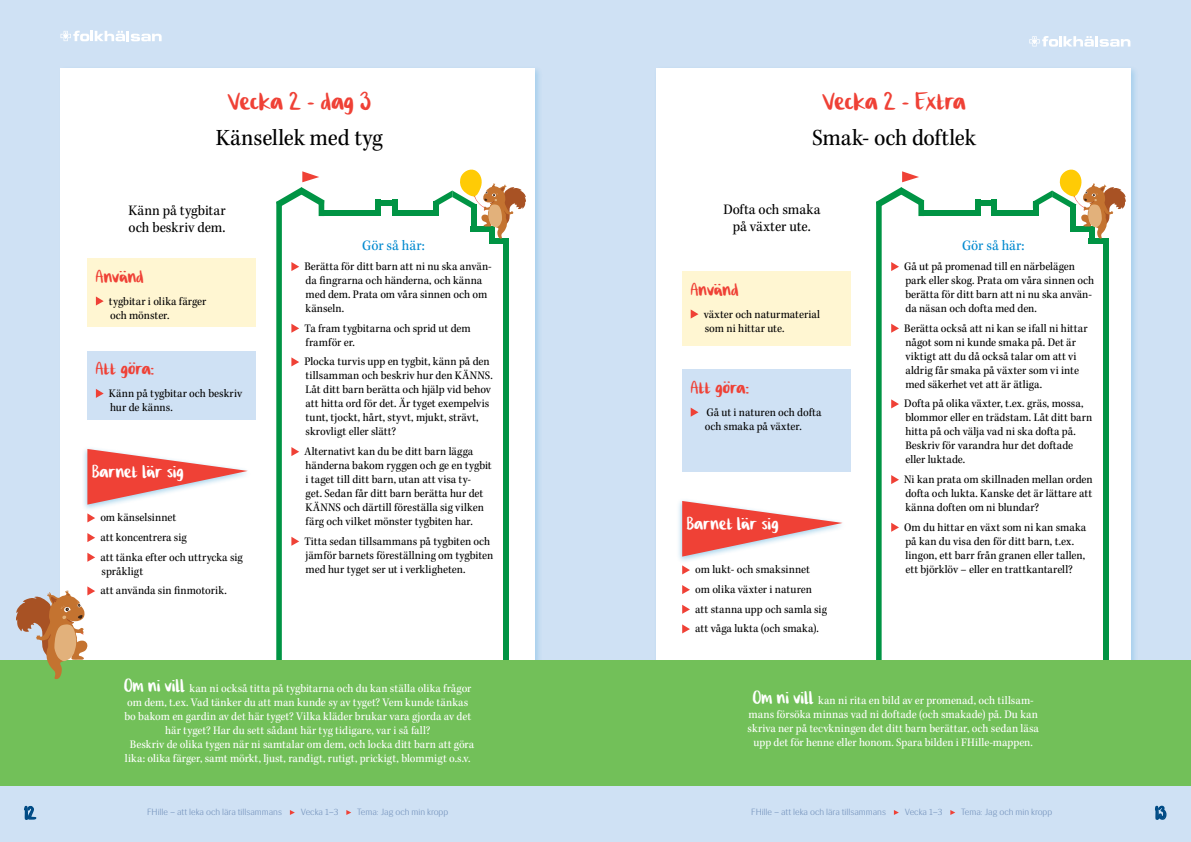
<style>
.page{position:relative;width:1191px;height:842px;background:#fff}
.page>*{position:absolute;margin:0;border:0;box-sizing:border-box;transform-origin:0 0}
.t1{font:32px "Cilla F Hscript";letter-spacing:-.01em;color:#ef4136}
.t2{font:24px "Kepler Std Scn";letter-spacing:-.005em;color:#000}
.t3{font:23px "Cilla F Hscript";color:#ef4136}
.t4{font:23px "Cilla F Hscript";letter-spacing:.005em;color:#fff}
.t5{font:22px "Cilla F Hscript";color:#004b85}
.t6{font:15px/17px "Kepler Std Scn";color:#000}
.t7{font:15px "Kepler Std Scn";color:#0089cf}
.t8{font:12px/14px "Kepler Std Scn";color:#000}
.t9{font:12px/14px "Kepler Std Scn";color:#fff;text-align:center}
.t10{font:300 9px "Siri";color:#6e8db8}
.s1{font-family:"Cilla F Hscript";font-size:23px}
</style>
<div class="page">
<div style="left:0;top:0;width:595px;height:842px;background:#cfe1f4"></div>
<div style="left:595px;top:0;width:596px;height:842px;background:#cfe1f4"></div>
<div style="left:58px;top:65px;width:485px;height:717px;background:#0089cf;opacity:.2"></div>
<div style="left:61px;top:68px;width:474px;height:706px;background:#fff"></div>
<svg style="left:24px;top:805px;width:13px;height:15px"></svg>
<svg style="left:290px;top:810px;width:5px;height:5px"></svg>
<svg style="left:346px;top:810px;width:5px;height:5px"></svg>
<svg style="left:894px;top:810px;width:5px;height:5px"></svg>
<svg style="left:950px;top:810px;width:5px;height:5px"></svg>
<svg style="left:1155px;top:805px;width:12px;height:15px"></svg>
<div style="left:653px;top:65px;width:485px;height:717px;background:#0089cf;opacity:.2"></div>
<div style="left:656px;top:68px;width:474px;height:706px;background:#fff"></div>
<svg style="left:61px;top:31px;width:101px;height:10px"></svg>
<svg style="left:1029px;top:36px;width:101px;height:11px"></svg>
<div style="left:82px;top:446px;width:170px;height:66px;background:#1c90cf;opacity:.4"></div>
<svg style="left:87px;top:449px;width:161px;height:56px"></svg>
<svg style="left:87px;top:513px;width:8px;height:9px"></svg>
<svg style="left:87px;top:533px;width:8px;height:9px"></svg>
<svg style="left:87px;top:553px;width:8px;height:9px"></svg>
<div style="left:676px;top:498px;width:170px;height:66px;background:#1c90cf;opacity:.4"></div>
<svg style="left:682px;top:501px;width:160px;height:56px"></svg>
<svg style="left:682px;top:565px;width:8px;height:9px"></svg>
<svg style="left:682px;top:585px;width:8px;height:9px"></svg>
<svg style="left:682px;top:605px;width:8px;height:9px"></svg>
<svg style="left:682px;top:624px;width:8px;height:9px"></svg>
<div style="left:503px;top:239px;width:5px;height:525px;background:#009444"></div>
<div style="left:489px;top:239px;width:19px;height:5px;background:#009444"></div>
<div style="left:320px;top:210px;width:61px;height:6px;background:#009444"></div>
<div style="left:394px;top:211px;width:44px;height:5px;background:#009444"></div>
<div style="left:375px;top:200px;width:22px;height:5px;background:#009444"></div>
<div style="left:392px;top:200px;width:5px;height:16px;background:#009444"></div>
<div style="left:375px;top:200px;width:6px;height:16px;background:#009444"></div>
<svg style="left:433px;top:169px;width:93px;height:70px"></svg>
<svg style="left:276px;top:171px;width:48px;height:489px"></svg>
<div style="left:1102px;top:239px;width:6px;height:525px;background:#009444"></div>
<div style="left:1089px;top:239px;width:19px;height:5px;background:#009444"></div>
<div style="left:920px;top:210px;width:61px;height:6px;background:#009444"></div>
<div style="left:994px;top:211px;width:44px;height:5px;background:#009444"></div>
<div style="left:975px;top:200px;width:22px;height:5px;background:#009444"></div>
<div style="left:991px;top:200px;width:6px;height:16px;background:#009444"></div>
<div style="left:975px;top:200px;width:6px;height:16px;background:#009444"></div>
<svg style="left:1033px;top:169px;width:93px;height:70px"></svg>
<svg style="left:876px;top:171px;width:48px;height:489px"></svg>
<div style="left:87px;top:258px;width:169px;height:69px;background:#fff6d2"></div>
<svg style="left:96px;top:296px;width:8px;height:10px"></svg>
<div style="left:682px;top:271px;width:168px;height:75px;background:#fff6d2"></div>
<svg style="left:690px;top:309px;width:8px;height:10px"></svg>
<div style="left:87px;top:351px;width:169px;height:68px;background:#cfe1f4"></div>
<svg style="left:96px;top:389px;width:8px;height:9px"></svg>
<div style="left:682px;top:369px;width:168px;height:103px;background:#cfe1f4"></div>
<svg style="left:690px;top:408px;width:8px;height:9px"></svg>
<div style="left:0;top:660px;width:1191px;height:125px;background:#72c059"></div>
<svg style="left:16px;top:586px;width:79px;height:93px"></svg>
<h1 class="t1" style="left:228px;top:83px;width:145px">Vecka 2 - dag 3</h1>
<h2 class="t2" style="left:216px;top:124px;width:169px">Känsellek med tyg</h2>
<h1 class="t1" style="left:822px;top:83px;width:145px">Vecka 2 - Extra</h1>
<h2 class="t2" style="left:812px;top:124px;width:165px">Smak- och doftlek</h2>
<p class="t6" style="left:128px;top:202px;width:99px">Känn på tygbitar och beskriv dem.</p>
<p class="t6" style="left:723px;top:201px;width:98px;text-align:center">Dofta och smaka på växter ute.</p>
<h3 class="t3" style="left:96px;top:263px;width:49px">Använd</h3>
<p class="t8" style="left:109px;top:294px;width:99px">tygbitar i olika färger och mönster.</p>
<p class="t7" style="left:362px;top:237px;width:64px">Gör så här:</p>
<p class="t8" style="left:304px;top:260px;width:189px">Berätta för ditt barn att ni nu ska använ&shy;da fingrarna och händerna, och känna med dem. Prata om våra sinnen och om känseln.</p>
<p class="t8" style="left:304px;top:321px;width:168px">Ta fram tygbitarna och sprid ut dem framför er.</p>
<p class="t8" style="left:304px;top:355px;width:190px">Plocka turvis upp en tygbit, känn på den tillsamman och beskriv hur den KÄNNS.<br>Låt ditt barn berätta och hjälp vid behov att hitta ord för det. Är tyget exempelvis tunt, tjockt, hårt, styvt, mjukt, strävt, skrovligt eller slätt?</p>
<p class="t8" style="left:304px;top:445px;width:189px">Alternativt kan du be ditt barn lägga händerna bakom ryggen och ge en tygbit i taget till ditt barn, utan att visa ty-<br>get. Sedan får ditt barn berätta hur det KÄNNS och därtill föreställa sig vilken färg och vilket mönster tygbiten har.</p>
<p class="t8" style="left:304px;top:534px;width:190px">Titta sedan tillsammans på tygbiten och jämför barnets föreställning om tygbiten med hur tyget ser ut i verkligheten.</p>
<h3 class="t3" style="left:690px;top:276px;width:49px">Använd</h3>
<p class="t8" style="left:703px;top:307px;width:118px">växter och naturmaterial som ni hittar ute.</p>
<h3 class="t3" style="left:96px;top:356px;width:60px">Att göra:</h3>
<p class="t8" style="left:109px;top:387px;width:135px">Känn på tygbitar och beskriv hur de känns.</p>
<h3 class="t3" style="left:690px;top:375px;width:60px">Att göra:</h3>
<p class="t8" style="left:705px;top:405px;width:118px">Gå ut i naturen och dofta och smaka på växter.</p>
<h3 class="t4" style="left:92px;top:459px;width:93px">Barnet lär sig</h3>
<p class="t8" style="left:100px;top:508px;width:144px;line-height:19.7px">om känselsinnet<br>att koncentrera sig<br>att tänka efter och uttrycka sig</p>
<p class="t8" style="left:100px;top:562px;width:128px;line-height:19.7px">språkligt<br>att använda sin finmotorik.</p>
<h3 class="t4" style="left:687px;top:511px;width:93px">Barnet lär sig</h3>
<p class="t8" style="left:695px;top:560px;width:133px;line-height:19.7px">om lukt- och smaksinnet om olika växter i naturen att stanna upp och samla sig att våga lukta (och smaka).</p>
<p class="t7" style="left:962px;top:237px;width:64px">Gör så här:</p>
<p class="t8" style="left:904px;top:260px;width:191px">Gå ut på promenad till en närbelägen park eller skog. Prata om våra sinnen och berätta för ditt barn att ni nu ska använ&shy;da näsan och dofta med den.</p>
<p class="t8" style="left:904px;top:321px;width:185px">Berätta också att ni kan se ifall ni hittar något som ni kunde smaka på. Det är viktigt att du då också talar om att vi aldrig får smaka på växter som vi inte med säkerhet vet att är ätliga.</p>
<p class="t8" style="left:904px;top:397px;width:190px">Dofta på olika växter, t.ex. gräs, mossa, blommor eller en trädstam. Låt ditt barn hitta på och välja vad ni ska dofta på.<br>Beskriv för varandra hur det doftade eller luktade.</p>
<p class="t8" style="left:904px;top:473px;width:190px;text-align:justify">Ni kan prata om skillnaden mellan orden dofta och lukta. Kanske det är lättare att känna doften om ni blundar?</p>
<p class="t8" style="left:904px;top:520px;width:183px">Om du hittar en växt som ni kan smaka på kan du visa den för ditt barn, t.ex. lingon, ett barr från granen eller tallen, ett björklöv – eller en trattkantarell?</p>
<p class="t9" style="left:124px;top:682px;width:351px"><span class="s1">Om ni vill</span> kan ni också titta på tygbitarna och du kan ställa olika frågor om dem, t.ex. Vad tänker du att man kunde sy av tyget? Vem kunde tänkas bo bakom en gardin av det här tyget? Vilka kläder brukar vara gjorda av det här tyget? Har du sett sådant här tyg tidigare, var i så fall?<br>Beskriv de olika tygen när ni samtalar om dem, och locka ditt barn att göra lika: olika färger, samt mörkt, ljust, randigt, rutigt, prickigt, blommigt o.s.v.</p>
<p class="t9" style="left:747px;top:694px;width:293px"><span class="s1">Om ni vill</span> kan ni rita en bild av er promenad, och tillsam&shy;mans försöka minnas vad ni doftade (och smakade) på. Du kan skriva ner på tecvkningen det ditt barn berättar, och sedan läsa upp det för henne eller honom. Spara bilden i FHille-mappen.</p>
<h3 class="t5" style="left:25px;top:801px;width:13px">12</h3>
<p class="t10" style="left:147px;top:807px;width:136px">FHille – att leka och lära tillsammans</p>
<p class="t10" style="left:301px;top:807px;width:39px">Vecka 1–3</p>
<p class="t10" style="left:357px;top:807px;width:93px">Tema: Jag och min kropp</p>
<p class="t10" style="left:751px;top:807px;width:136px">FHille – att leka och lära tillsammans</p>
<p class="t10" style="left:904px;top:807px;width:39px">Vecka 1–3</p>
<p class="t10" style="left:961px;top:807px;width:93px">Tema: Jag och min kropp</p>
<h3 class="t5" style="left:1155px;top:801px;width:12px">13</h3>
</div>
